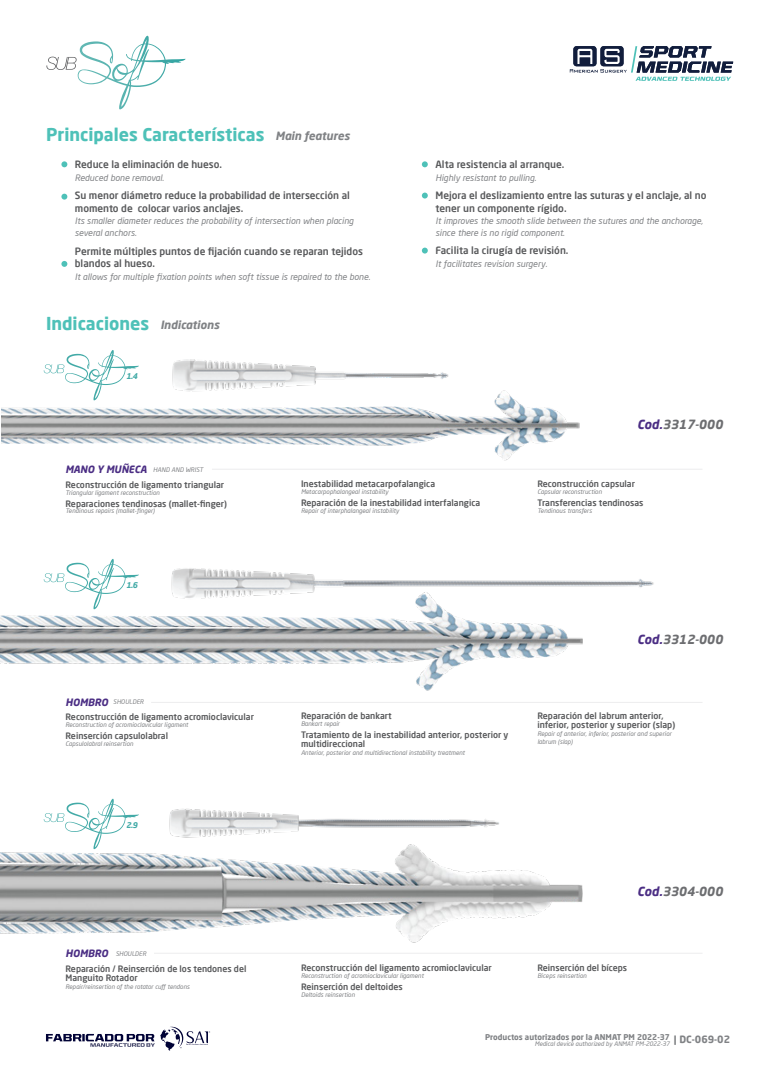
<style>
.page{position:relative;width:780px;height:1088px;background:#fff}
.page>*{position:absolute;margin:0;border:0;box-sizing:border-box;transform-origin:0 0}
.t1{font:700 17.5px "Neo Sans Pro";color:#4ec1b8}
.t2{font:italic 700 12.5px "Neo Sans Pro";color:#6d6e71}
.t3{font:500 10px/12.5px "Neo Sans Pro";color:#58595b}
.t4{font:700 10px "Neo Sans Pro";color:#808285}
.t5{font:500 8.75px/18.8px "Neo Sans Pro";color:#58595b}
.t6{font:italic 8.75px/11.2px "Neo Sans Pro";color:#808285}
.t7{font:700 7.88px "Neo Sans Pro";color:#808285}
.t8{font:italic 700 7.88px "Neo Sans Pro";color:#42aaa7}
.t9{font:italic 6.25px/7.5px "Neo Sans Pro";color:#808285}
.t10{font:italic 6.12px "Neo Sans Pro";color:#808285}
.s1{font-style:italic;font-size:11.25px;color:#808285}
.s2{color:#4b2e84}
.s3{font-weight:700;font-size:10px;color:#4b2e84}
</style>
<div class="page">
<svg style="left:569px;top:46px;width:164px;height:35px"></svg>
<svg style="left:46px;top:1027px;width:164px;height:24px"></svg>
<svg style="left:46px;top:37px;width:100px;height:72px"></svg>
<svg style="left:61px;top:161px;width:6px;height:6px"></svg>
<svg style="left:422px;top:248px;width:6px;height:6px"></svg>
<svg style="left:422px;top:161px;width:6px;height:6px"></svg>
<svg style="left:61px;top:194px;width:6px;height:6px"></svg>
<svg style="left:61px;top:261px;width:6px;height:6px"></svg>
<svg style="left:422px;top:193px;width:6px;height:5px"></svg>
<hr style="left:212px;top:469px;width:490px;height:1px;background:#ededee">
<hr style="left:154px;top:953px;width:548px;height:1px;background:#ededee">
<hr style="left:151px;top:702px;width:551px;height:1px;background:#ededee">
<img style="left:1px;top:390px;width:579px;height:71px">
<img style="left:0;top:609px;width:582px;height:82px">
<img style="left:0;top:844px;width:582px;height:99px">
<img style="left:156px;top:359px;width:310px;height:32px">
<img style="left:171px;top:568px;width:483px;height:41px">
<img style="left:169px;top:808px;width:330px;height:30px">
<svg style="left:44px;top:350px;width:95px;height:50px"></svg>
<svg style="left:44px;top:559px;width:95px;height:50px"></svg>
<svg style="left:44px;top:799px;width:95px;height:50px"></svg>
<h1 class="t1" style="left:46px;top:123px;width:305px">Principales Características <span class="s1">Main features</span></h1>
<p class="t3" style="left:75px;top:158px;width:149px">Reduce la eliminación de hueso.</p>
<p class="t6" style="left:75px;top:172px;width:91px">Reduced bone removal.</p>
<p class="t3" style="left:75px;top:189px;width:276px">Su menor diámetro reduce la probabilidad de intersección al momento de colocar varios anclajes.</p>
<p class="t6" style="left:75px;top:215px;width:280px">Its smaller diameter reduces the probability of intersection when placing several anchors.</p>
<p class="t3" style="left:75px;top:244px;width:289px">Permite múltiples puntos de fijación cuando se reparan tejidos blandos al hueso.</p>
<p class="t6" style="left:75px;top:270px;width:297px">It allows for multiple fixation points when soft tissue is repaired to the bone.</p>
<h1 class="t1" style="left:46px;top:313px;width:175px">Indicaciones <span class="s1">Indications</span></h1>
<p class="t8" style="left:126px;top:371px;width:13px">1.4</p>
<p class="t3" style="left:435px;top:158px;width:130px">Alta resistencia al arranque.</p>
<p class="t6" style="left:435px;top:172px;width:102px">Highly resistant to pulling.</p>
<p class="t3" style="left:435px;top:189px;width:272px">Mejora el deslizamiento entre las suturas y el anclaje, al no tener un componente rígido.</p>
<p class="t6" style="left:435px;top:215px;width:269px">It improves the smooth slide between the sutures and the anchorage, since there is no rigid component.</p>
<p class="t3" style="left:435px;top:244px;width:134px">Facilita la cirugía de revisión.</p>
<p class="t6" style="left:435px;top:258px;width:113px">It facilitates revision surgery.</p>
<h2 class="t2" style="left:637px;top:416px;width:87px"><span class="s2">Cod.</span>3317-000</h2>
<p class="t9" style="left:65px;top:465px;width:139px"><span class="s3">MANO Y MUÑECA</span> HAND AND WRIST</p>
<p class="t9" style="left:65px;top:488px;width:96px">Triangular ligament reconstruction</p>
<p class="t9" style="left:65px;top:507px;width:91px">Tendinous repairs (mallet-finger)</p>
<p class="t5" style="left:65px;top:475px;width:163px">Reconstrucción de ligamento triangular<br>Reparaciones tendinosas (mallet-finger)</p>
<p class="t8" style="left:126px;top:580px;width:13px">1.6</p>
<p class="t9" style="left:65px;top:698px;width:80px"><span class="s3">HOMBRO</span> SHOULDER</p>
<p class="t5" style="left:65px;top:707px;width:190px">Reconstrucción de ligamento acromioclavicular<br>Reinserción capsulolabral</p>
<p class="t9" style="left:65px;top:721px;width:124px">Reconstruction of acromioclavicular ligament</p>
<p class="t9" style="left:65px;top:739px;width:69px">Capsulolabral reinsertion</p>
<p class="t8" style="left:126px;top:819px;width:13px">2.9</p>
<p class="t9" style="left:65px;top:949px;width:82px"><span class="s3">HOMBRO</span> SHOULDER</p>
<p class="t9" style="left:65px;top:982px;width:126px">Repair/reinsertion of the rotator cuff tendons</p>
<p class="t5" style="left:65px;top:964px;width:182px;line-height:8.8px">Reparación / Reinserción de los tendones del<br>Manguito Rotador</p>
<p class="t5" style="left:301px;top:474px;width:181px">Inestabilidad metacarpofalangica<br>Reparación de la inestabilidad interfalangica</p>
<p class="t5" style="left:537px;top:474px;width:108px">Reconstrucción capsular<br>Transferencias tendinosas</p>
<p class="t9" style="left:301px;top:488px;width:89px">Metacarpophalangeal instability</p>
<p class="t9" style="left:301px;top:506px;width:100px">Repair of interphalangeal instability</p>
<p class="t9" style="left:537px;top:488px;width:66px">Capsular reconstruction</p>
<p class="t9" style="left:537px;top:506px;width:56px">Tendinous transfers</p>
<h2 class="t2" style="left:637px;top:631px;width:87px"><span class="s2">Cod.</span>3312-000</h2>
<p class="t5" style="left:301px;top:706px;width:209px">Reparación de bankart<br>Tratamiento de la inestabilidad anterior, posterior y</p>
<p class="t5" style="left:301px;top:734px;width:66px">multidireccional</p>
<p class="t5" style="left:537px;top:706px;width:128px">Reparación del labrum anterior,</p>
<p class="t9" style="left:301px;top:720px;width:40px">Bankart repair</p>
<p class="t5" style="left:537px;top:715px;width:139px">inferior, posterior y superior (slap)</p>
<p class="t9" style="left:301px;top:749px;width:165px">Anterior, posterior and multidirectional instability treatment</p>
<p class="t9" style="left:537px;top:730px;width:136px">Repair of anterior, inferior, posterior and superior labrum (slap)</p>
<h2 class="t2" style="left:637px;top:884px;width:87px"><span class="s2">Cod.</span>3304-000</h2>
<p class="t5" style="left:301px;top:958px;width:192px">Reconstrucción del ligamento acromioclavicular<br>Reinserción del deltoides</p>
<p class="t5" style="left:537px;top:958px;width:91px">Reinserción del bíceps</p>
<p class="t9" style="left:301px;top:972px;width:124px">Reconstruction of acromioclavicular ligament</p>
<p class="t9" style="left:301px;top:990px;width:55px">Deltoids reinsertion</p>
<p class="t9" style="left:537px;top:972px;width:51px">Biceps reinsertion</p>
<p class="t7" style="left:485px;top:1032px;width:186px">Productos autorizados por la ANMAT PM 2022-37</p>
<p class="t4" style="left:674px;top:1033px;width:58px">| DC-069-02</p>
<p class="t10" style="left:534px;top:1040px;width:137px">Medical device authorized by ANMAT PM-2022-37</p>
</div>
